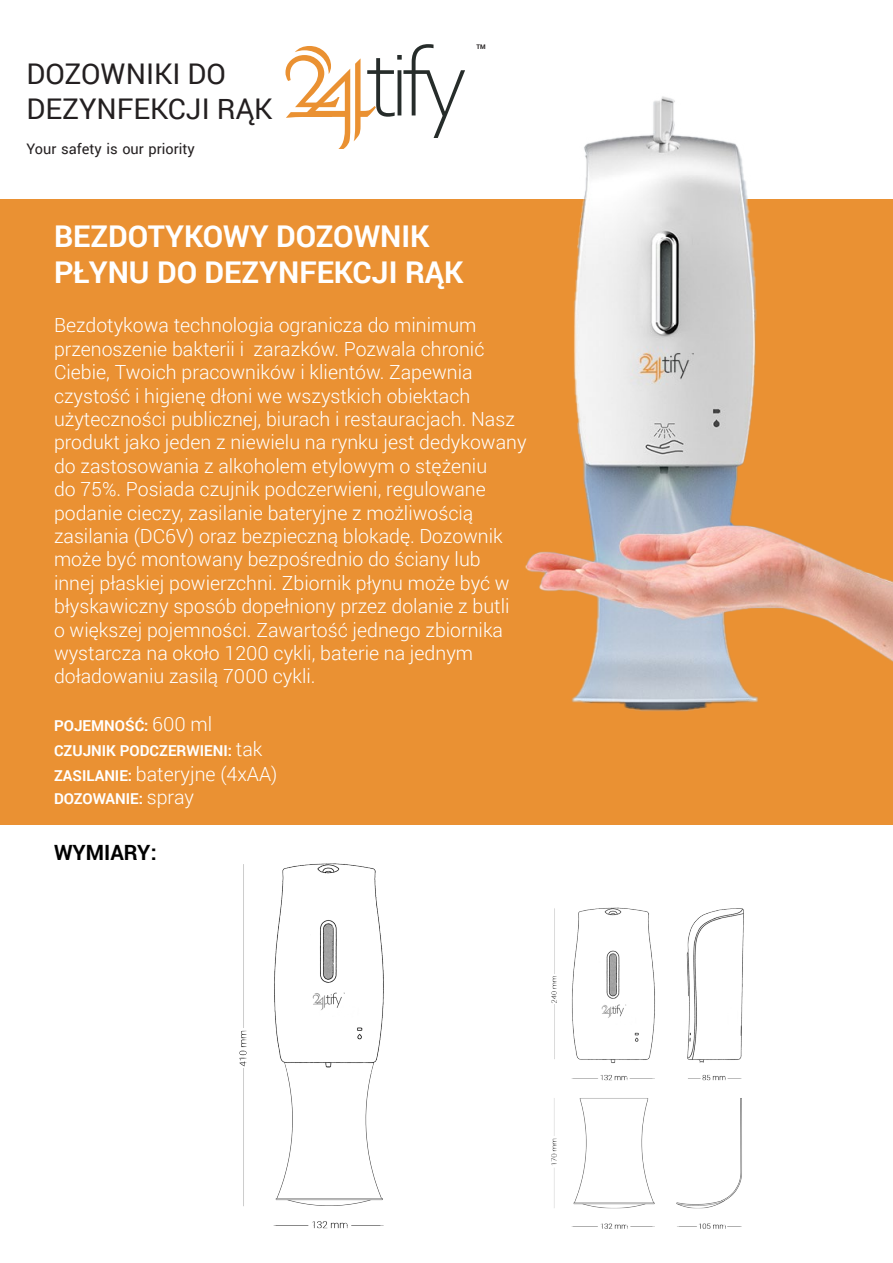
<style>
.page{position:relative;width:893px;height:1263px;background:#fff}
.page>*{position:absolute;margin:0;border:0;box-sizing:border-box;transform-origin:0 0}
.t1{font:38.1px/33.8px "Roboto";color:#231f20}
.t2{font:700 30px "Roboto";color:#fff}
.t3{font:28.5px "Roboto";color:#231f20}
.t4{font:700 21px "Roboto";color:#000}
.t5{font:300 19.5px/23.4px "Roboto";color:#fff}
.t6{font:700 15px "Roboto";color:#fff}
.t7{font:14.55px "Roboto";color:#231f20}
.t8{font:700 6.3px "Roboto";color:#231f20}
.s1{font-weight:300;font-size:19.5px}
.s2{font-weight:700;font-size:15px}
</style>
<div class="page">
<svg style="left:285px;top:44px;width:180px;height:104px"></svg>
<div style="left:0;top:200px;width:893px;height:625px;background:#ea9133"></div>
<img style="left:468px;top:96px;width:425px;height:616px">
<img style="left:551px;top:907px;width:193px;height:322px">
<img style="left:239px;top:863px;width:145px;height:366px">
<p class="t3" style="left:27px;top:54px;width:201px">DOZOWNIKI DO</p>
<p class="t3" style="left:27px;top:88px;width:247px">DEZYNFEKCJI RĄK</p>
<p class="t1" style="left:74px;top:61px;width:206px">OSŁONY<br>OCHRONNE</p>
<p class="t7" style="left:27px;top:139px;width:170px">Your safety is our priority</p>
<p class="t8" style="left:476px;top:42px;width:11px">TM</p>
<p class="t2" style="left:54px;top:215px;width:377px">BEZDOTYKOWY DOZOWNIK</p>
<p class="t2" style="left:54px;top:251px;width:411px">PŁYNU DO DEZYNFEKCJI RĄK</p>
<p class="t5" style="left:54px;top:313px;width:474px">Bezdotykowa technologia ogranicza do minimum przenoszenie bakterii i zarazków. Pozwala chronić Ciebie, Twoich pracowników i klientów. Zapewnia czystość i higienę dłoni we wszystkich obiektach użyteczności publicznej, biurach i restauracjach. Nasz produkt jako jeden z niewielu na rynku jest dedykowany do zastosowania z alkoholem etylowym o stężeniu<br>do 75%. Posiada czujnik podczerwieni, regulowane podanie cieczy, zasilanie bateryjne z możliwością zasilania (DC6V) oraz bezpieczną blokadę. Dozownik może być montowany bezpośrednio do ściany lub<br>innej płaskiej powierzchni. Zbiornik płynu może być w błyskawiczny sposób dopełniony przez dolanie z butli<br>o większej pojemności. Zawartość jednego zbiornika wystarcza na około 1200 cykli, baterie na jednym doładowaniu zasilą 7000 cykli.</p>
<p class="t6" style="left:54px;top:715px;width:160px">POJEMNOŚĆ: <span class="s1">600 ml</span></p>
<p class="t6" style="left:54px;top:740px;width:210px">CZUJNIK PODCZERWIENI: <span class="s1">tak</span></p>
<p class="t5" style="left:54px;top:762px;width:225px"><span class="s2">ZASILANIE:</span> bateryjne (4xAA)</p>
<p class="t6" style="left:54px;top:788px;width:142px">DOZOWANIE: <span class="s1">spray</span></p>
<p class="t4" style="left:54px;top:837px;width:104px">WYMIARY:</p>
</div>
